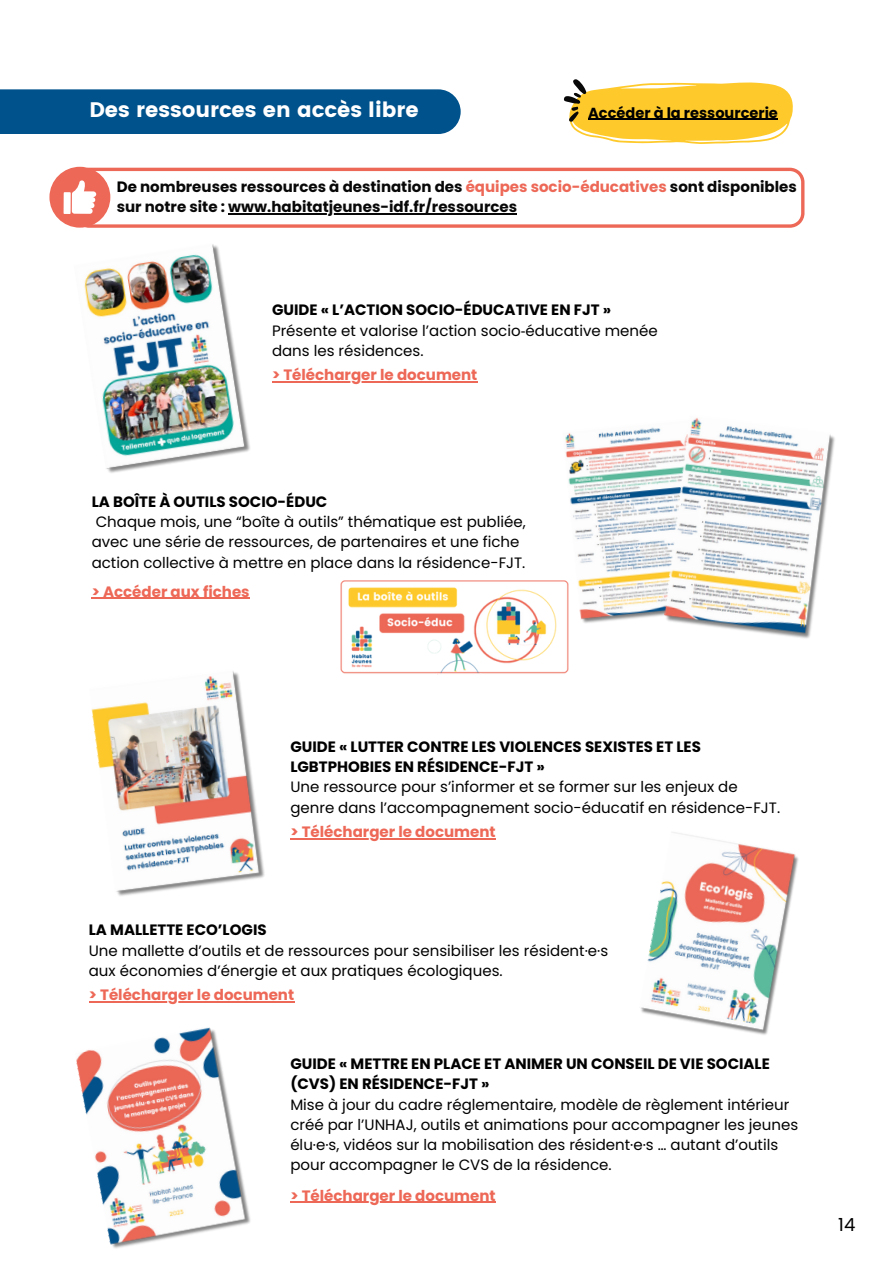
<style>
.page{position:relative;width:894px;height:1264px;background:#fff}
.page>*{position:absolute;margin:0;border:0;box-sizing:border-box;transform-origin:0 0}
.t1{font:21px "Poppins";color:#fff}
.t2{font:18px "Poppins";color:#000}
.t3{font:15px/20.2px "Poppins";color:#000}
.t4{font:700 15px/20.2px "Poppins";color:#000}
.t5{font:700 15px/20.2px "Poppins";color:#080808}
.t6{font:700 15px "Poppins";color:#ed6857}
.t7{font:700 14.55px "Poppins";color:#000}
.s1{color:#000}
.s2{color:#ed6857}
.s3{font-family:"Noto Sans"}
.s4{font-weight:700}
</style>
<div class="page">
<div style="left:0;top:89px;width:460px;height:45px;background:#00528c"></div>
<img style="left:84px;top:244px;width:166px;height:229px">
<img style="left:340px;top:580px;width:229px;height:94px">
<img style="left:562px;top:427px;width:100px;height:201px">
<img style="left:662px;top:418px;width:173px;height:221px">
<img style="left:91px;top:671px;width:174px;height:225px">
<img style="left:641px;top:832px;width:158px;height:203px">
<img style="left:76px;top:1027px;width:175px;height:221px">
<svg style="left:564px;top:79px;width:229px;height:65px"></svg>
<hr style="left:588px;top:119px;width:189px;height:1px;background:#000">
<div style="left:49px;top:167px;width:61px;height:60px;background:#ed6857;border-radius:50%"></div>
<svg style="left:64px;top:168px;width:740px;height:59px"></svg>
<hr style="left:228px;top:213px;width:289px;height:2px;background:#080808">
<hr style="left:272px;top:381px;width:205px;height:1px;background:#ed6857">
<hr style="left:290px;top:838px;width:205px;height:1px;background:#ed6857">
<hr style="left:89px;top:1001px;width:205px;height:1px;background:#ed6857">
<hr style="left:290px;top:1201px;width:205px;height:1px;background:#ed6857">
<hr style="left:103px;top:598px;width:147px;height:1px;background:#ed6857">
<p class="t1" style="left:89px;top:98px;width:330px">Des ressources en accès libre</p>
<h1 class="t7" style="left:588px;top:102px;width:191px">Accéder à la ressourcerie</h1>
<h3 class="t5" style="left:117px;top:177px;width:681px"><span class="s1">De</span> nombreuses ressources à destination des <span class="s2">équipes socio-éducatives</span> sont disponibles sur notre site : www.habitatjeunes-idf.fr/ressources</h3>
<p class="t4" style="left:272px;top:300px;width:340px">GUIDE « L’ACTION SOCIO-ÉDUCATIVE EN FJT »</p>
<p class="t3" style="left:272px;top:320px;width:387px">Présente et valorise l’action socio<span class="s3">‐</span>éducative menée dans les résidences.</p>
<h3 class="t6" style="left:272px;top:364px;width:207px">&gt; Télécharger le document</h3>
<p class="t4" style="left:92px;top:491px;width:237px">LA BOÎTE À OUTILS SOCIO-ÉDUC</p>
<h3 class="t3" style="left:92px;top:512px;width:435px">Chaque mois, une “boîte à outils” thématique est publiée, avec une série de ressources, de partenaires et une fiche action collective à mettre en place dans la résidence-FJT.</h3>
<h3 class="t6" style="left:92px;top:581px;width:159px">&gt; Accéder aux fiches</h3>
<p class="t3" style="left:290px;top:736px;width:491px"><span class="s4">GUIDE « LUTTER CONTRE LES VIOLENCES SEXISTES ET LES LGBTPHOBIES EN RÉSIDENCE-FJT »<br></span>Une ressource pour s’informer et se former sur les enjeux de genre dans l’accompagnement socio-éducatif en résidence-FJT.</p>
<p class="t6" style="left:290px;top:821px;width:207px">&gt; Télécharger le document</p>
<p class="t4" style="left:89px;top:920px;width:179px">LA MALLETTE ECO’LOGIS</p>
<p class="t3" style="left:89px;top:940px;width:520px">Une mallette d’outils et de ressources pour sensibiliser les résident·e·s aux économies d’énergie et aux pratiques écologiques.</p>
<p class="t6" style="left:89px;top:984px;width:207px">&gt; Télécharger le document</p>
<p class="t4" style="left:290px;top:1053px;width:481px">GUIDE « METTRE EN PLACE ET ANIMER UN CONSEIL DE VIE SOCIALE (CVS) EN RÉSIDENCE-FJT »</p>
<h2 class="t3" style="left:290px;top:1094px;width:509px">Mise à jour du cadre réglementaire, modèle de règlement intérieur créé par l’UNHAJ, outils et animations pour accompagner les jeunes élu·e·s, vidéos sur la mobilisation des résident·e·s … autant d’outils pour accompagner le CVS de la résidence.</h2>
<h3 class="t6" style="left:290px;top:1184px;width:207px">&gt; Télécharger le document</h3>
<p class="t2" style="left:838px;top:1212px;width:19px">14</p>
</div>
